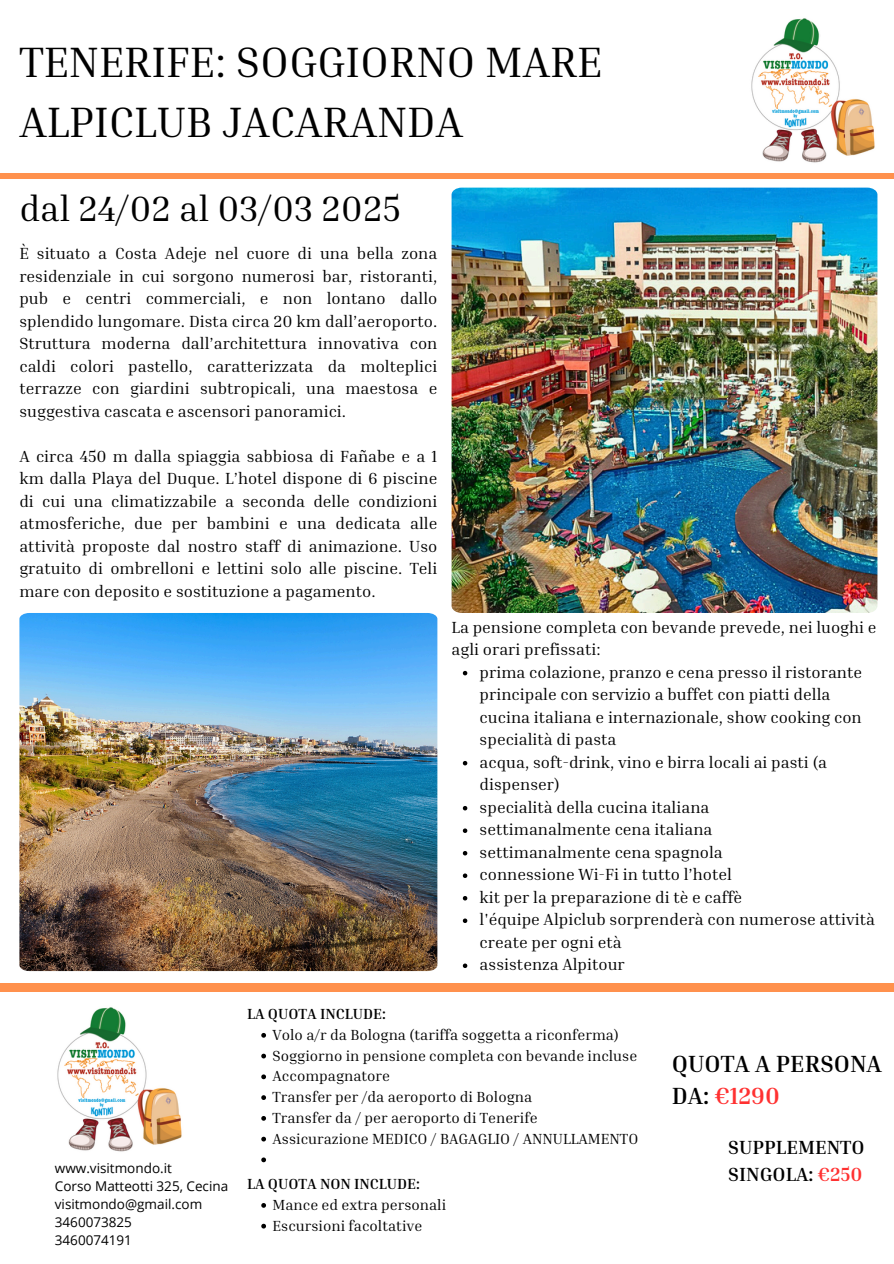
<style>
.page{position:relative;width:894px;height:1264px;background:#fff}
.page>*{position:absolute;margin:0;border:0;box-sizing:border-box;transform-origin:0 0}
.t1{font:43.5px/60.8px "Inria Serif";color:#000}
.t2{font:36px "Inria Serif";color:#000}
.t3{font:700 24px/32.7px "Inria Serif";color:#000}
.t4{font:700 19.5px/27px "Inria Serif";color:#000}
.t5{font:16.5px/22.5px "Inria Serif";color:#000}
.t6{font:15px "Inria Serif";color:#000}
.t7{font:700 15px "Inria Serif";color:#000}
.t8{font:13.5px "Open Sans";color:#000}
.s1{color:#ff3131}
</style>
<div class="page">
<div style="left:0;top:173px;width:893px;height:6px;background:#ff914d"></div>
<img style="left:451px;top:188px;width:426px;height:425px">
<img style="left:751px;top:18px;width:124px;height:145px">
<div style="left:0;top:983px;width:893px;height:9px;background:#ff914d"></div>
<img style="left:57px;top:1007px;width:125px;height:145px">
<svg style="left:261px;top:1033px;width:5px;height:4px"></svg>
<svg style="left:261px;top:1053px;width:5px;height:5px"></svg>
<svg style="left:261px;top:1074px;width:5px;height:5px"></svg>
<svg style="left:261px;top:1095px;width:5px;height:4px"></svg>
<svg style="left:261px;top:1116px;width:5px;height:4px"></svg>
<svg style="left:261px;top:1136px;width:5px;height:5px"></svg>
<svg style="left:261px;top:1157px;width:5px;height:5px"></svg>
<svg style="left:261px;top:1203px;width:5px;height:4px"></svg>
<svg style="left:261px;top:1223px;width:5px;height:5px"></svg>
<img style="left:19px;top:613px;width:418px;height:358px">
<svg style="left:462px;top:671px;width:5px;height:4px"></svg>
<svg style="left:462px;top:761px;width:5px;height:4px"></svg>
<svg style="left:462px;top:806px;width:5px;height:4px"></svg>
<svg style="left:462px;top:828px;width:5px;height:5px"></svg>
<svg style="left:462px;top:851px;width:5px;height:4px"></svg>
<svg style="left:462px;top:873px;width:5px;height:5px"></svg>
<svg style="left:462px;top:896px;width:5px;height:4px"></svg>
<svg style="left:462px;top:918px;width:5px;height:5px"></svg>
<svg style="left:462px;top:963px;width:5px;height:5px"></svg>
<p class="t1" style="left:19px;top:30px;width:584px">TENERIFE: SOGGIORNO MARE<br>ALPICLUB JACARANDA</p>
<h2 class="t2" style="left:19px;top:186px;width:383px">dal 24/02 al 03/03 2025</h2>
<h6 class="t5" style="left:19px;top:241px;width:419px;text-align:justify">È situato a Costa Adeje nel cuore di una bella zona residenziale in cui sorgono numerosi bar, ristoranti, pub e centri commerciali, e non lontano dallo splendido lungomare. Dista circa 20 km dall’aeroporto.<br>Struttura moderna dall’architettura innovativa con caldi colori pastello, caratterizzata da molteplici terrazze con giardini subtropicali, una maestosa e suggestiva cascata e ascensori panoramici.</h6>
<h6 class="t5" style="left:19px;top:444px;width:419px;text-align:justify">A circa 450 m dalla spiaggia sabbiosa di Fañabe e a 1 km dalla Playa del Duque. L’hotel dispone di 6 piscine di cui una climatizzabile a seconda delle condizioni atmosferiche, due per bambini e una dedicata alle attività proposte dal nostro staff di animazione. Uso gratuito di ombrelloni e lettini solo alle piscine. Teli mare con deposito e sostituzione a pagamento.</h6>
<h5 class="t5" style="left:451px;top:615px;width:426px">La pensione completa con bevande prevede, nei luoghi e agli orari prefissati:</h5>
<p class="t5" style="left:479px;top:660px;width:384px">prima colazione, pranzo e cena presso il ristorante principale con servizio a buffet con piatti della cucina italiana e internazionale, show cooking con specialità di pasta</p>
<p class="t5" style="left:479px;top:750px;width:349px">acqua, soft-drink, vino e birra locali ai pasti (a dispenser)</p>
<p class="t5" style="left:479px;top:795px;width:231px">specialità della cucina italiana</p>
<p class="t5" style="left:479px;top:817px;width:234px">settimanalmente cena italiana</p>
<p class="t5" style="left:479px;top:840px;width:244px">settimanalmente cena spagnola</p>
<p class="t5" style="left:479px;top:862px;width:254px">connessione Wi-Fi in tutto l’hotel</p>
<h5 class="t5" style="left:479px;top:885px;width:264px">kit per la preparazione di tè e caffè</h5>
<p class="t5" style="left:479px;top:907px;width:397px">l'équipe Alpiclub sorprenderà con numerose attività create per ogni età</p>
<p class="t5" style="left:479px;top:952px;width:147px">assistenza Alpitour</p>
<p class="t8" style="left:55px;top:1158px;width:118px">www.visitmondo.it</p>
<p class="t8" style="left:55px;top:1176px;width:175px">Corso Matteotti 325, Cecina</p>
<p class="t8" style="left:55px;top:1194px;width:149px">visitmondo@gmail.com</p>
<p class="t8" style="left:55px;top:1212px;width:79px">3460073825</p>
<p class="t8" style="left:55px;top:1230px;width:79px">3460074191</p>
<p class="t7" style="left:247px;top:1004px;width:140px">LA QUOTA INCLUDE:</p>
<p class="t6" style="left:272px;top:1025px;width:348px">Volo a/r da Bologna (tariffa soggetta a riconferma)</p>
<p class="t6" style="left:272px;top:1046px;width:366px">Soggiorno in pensione completa con bevande incluse</p>
<p class="t6" style="left:272px;top:1066px;width:119px">Accompagnatore</p>
<p class="t6" style="left:272px;top:1087px;width:261px">Transfer per /da aeroporto di Bologna</p>
<p class="t6" style="left:272px;top:1108px;width:266px">Transfer da / per aeroporto di Tenerife</p>
<p class="t6" style="left:272px;top:1129px;width:367px">Assicurazione MEDICO / BAGAGLIO / ANNULLAMENTO</p>
<p class="t7" style="left:247px;top:1174px;width:174px">LA QUOTA NON INCLUDE:</p>
<p class="t6" style="left:272px;top:1195px;width:175px">Mance ed extra personali</p>
<p class="t6" style="left:272px;top:1216px;width:151px">Escursioni facoltative</p>
<h3 class="t3" style="left:671px;top:1046px;width:211px">QUOTA A PERSONA<br>DA: <span class="s1">€1290</span></h3>
<h4 class="t4" style="left:728px;top:1133px;width:138px">SUPPLEMENTO<br>SINGOLA: <span class="s1">€250</span></h4>
</div>
